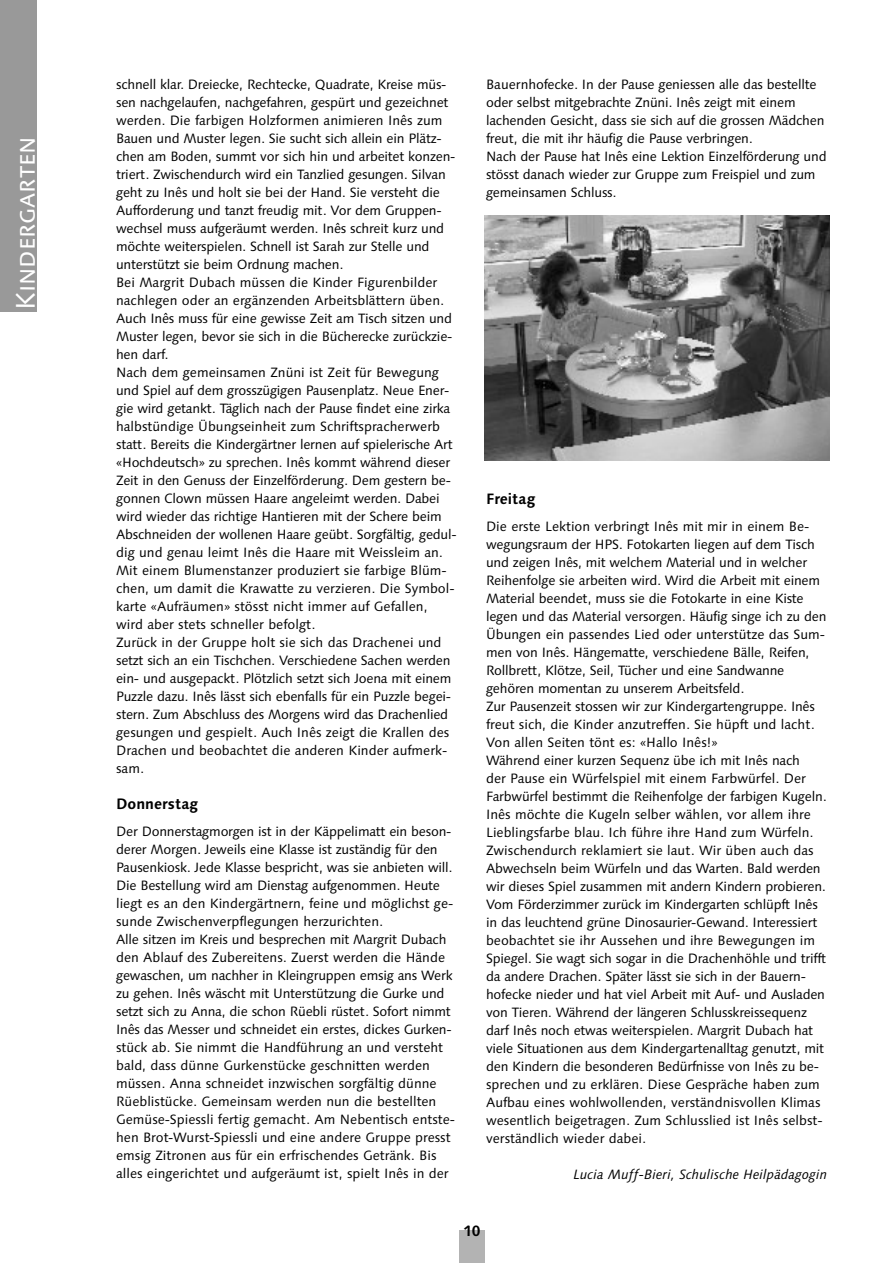
<style>
.page{position:relative;width:893px;height:1263px;background:#fff}
.page>*{position:absolute;margin:0;border:0;box-sizing:border-box;transform-origin:0 0}
.t1{font:27px "Linotype Syntax SC";color:#fff}
.t2{font:700 15px "Linotype Syntax";color:#000}
.t3{font:13.5px/18px "Linotype Syntax";letter-spacing:-.02em;color:#000}
.t4{font:13.5px/18px "Linotype Syntax";color:#000}
.t5{font:italic 13.5px "Linotype Syntax";color:#000}
</style>
<div class="page">
<div style="left:459px;top:1230px;width:26px;height:33px;background:#b3b3b3"></div>
<div style="left:0;top:1px;width:37px;height:311px;background:#999"></div>
<img style="left:485px;top:215px;width:344px;height:245px">
<h1 class="t1" style="left:10px;top:310px;width:175px;rotate:-90deg">Kindergarten</h1>
<p class="t3" style="left:116px;top:76px;width:342px">schnell klar. Dreiecke, Rechtecke, Quadrate, Kreise müs&shy;sen nachgelaufen, nachgefahren, gespürt und gezeichnet werden. Die farbigen Holzformen animieren Inês zum Bauen und Muster legen. Sie sucht sich allein ein Plätz&shy;chen am Boden, summt vor sich hin und arbeitet konzen&shy;triert. Zwischendurch wird ein Tanzlied gesungen. Silvan geht zu Inês und holt sie bei der Hand. Sie versteht die Aufforderung und tanzt freudig mit. Vor dem Gruppen&shy;wechsel muss aufgeräumt werden. Inês schreit kurz und möchte weiterspielen. Schnell ist Sarah zur Stelle und unterstützt sie beim Ordnung machen.<br>Bei Margrit Dubach müssen die Kinder Figurenbilder nachlegen oder an ergänzenden Arbeitsblättern üben.<br>Auch Inês muss für eine gewisse Zeit am Tisch sitzen und Muster legen, bevor sie sich in die Bücherecke zurückzie&shy;hen darf.<br>Nach dem gemeinsamen Znüni ist Zeit für Bewegung und Spiel auf dem grosszügigen Pausenplatz. Neue Ener&shy;gie wird getankt. Täglich nach der Pause findet eine zirka halbstündige Übungseinheit zum Schriftspracherwerb statt. Bereits die Kindergärtner lernen auf spielerische Art «Hochdeutsch» zu sprechen. Inês kommt während dieser Zeit in den Genuss der Einzelförderung. Dem gestern be&shy;gonnen Clown müssen Haare angeleimt werden. Dabei wird wieder das richtige Hantieren mit der Schere beim Abschneiden der wollenen Haare geübt. Sorgfältig, gedul&shy;dig und genau leimt Inês die Haare mit Weissleim an.<br>Mit einem Blumenstanzer produziert sie farbige Blüm&shy;chen, um damit die Krawatte zu verzieren. Die Symbol&shy;karte «Aufräumen» stösst nicht immer auf Gefallen, wird aber stets schneller befolgt.<br>Zurück in der Gruppe holt sie sich das Drachenei und setzt sich an ein Tischchen. Verschiedene Sachen werden ein- und ausgepackt. Plötzlich setzt sich Joena mit einem Puzzle dazu. Inês lässt sich ebenfalls für ein Puzzle begei&shy;stern. Zum Abschluss des Morgens wird das Drachenlied gesungen und gespielt. Auch Inês zeigt die Krallen des Drachen und beobachtet die anderen Kinder aufmerk&shy;sam.</p>
<p class="t2" style="left:116px;top:797px;width:84px">Donnerstag</p>
<p class="t4" style="left:116px;top:823px;width:340px">Der Donnerstagmorgen ist in der Käppelimatt ein beson&shy;derer Morgen. Jeweils eine Klasse ist zuständig für den Pausenkiosk. Jede Klasse bespricht, was sie anbieten will.<br>Die Bestellung wird am Dienstag aufgenommen. Heute liegt es an den Kindergärtnern, feine und möglichst ge&shy;sunde Zwischenverpflegungen herzurichten.<br>Alle sitzen im Kreis und besprechen mit Margrit Dubach den Ablauf des Zubereitens. Zuerst werden die Hände gewaschen, um nachher in Kleingruppen emsig ans Werk zu gehen. Inês wäscht mit Unterstützung die Gurke und setzt sich zu Anna, die schon Rüebli rüstet. Sofort nimmt Inês das Messer und schneidet ein erstes, dickes Gurken&shy;stück ab. Sie nimmt die Handführung an und versteht bald, dass dünne Gurkenstücke geschnitten werden müssen. Anna schneidet inzwischen sorgfältig dünne Rüeblistücke. Gemeinsam werden nun die bestellten Gemüse-Spiessli fertig gemacht. Am Nebentisch entste&shy;hen Brot-Wurst-Spiessli und eine andere Gruppe presst emsig Zitronen aus für ein erfrischendes Getränk. Bis alles eingerichtet und aufgeräumt ist, spielt Inês in der</p>
<p class="t3" style="left:486px;top:76px;width:342px">Bauernhofecke. In der Pause geniessen alle das bestellte oder selbst mitgebrachte Znüni. Inês zeigt mit einem lachenden Gesicht, dass sie sich auf die grossen Mädchen freut, die mit ihr häufig die Pause verbringen.<br>Nach der Pause hat Inês eine Lektion Einzelförderung und stösst danach wieder zur Gruppe zum Freispiel und zum gemeinsamen Schluss.</p>
<p class="t2" style="left:486px;top:492px;width:51px">Freitag</p>
<p class="t3" style="left:486px;top:518px;width:342px">Die erste Lektion verbringt Inês mit mir in einem Be&shy;wegungsraum der HPS. Fotokarten liegen auf dem Tisch und zeigen Inês, mit welchem Material und in welcher Reihenfolge sie arbeiten wird. Wird die Arbeit mit einem Material beendet, muss sie die Fotokarte in eine Kiste legen und das Material versorgen. Häufig singe ich zu den Übungen ein passendes Lied oder unterstütze das Sum&shy;men von Inês. Hängematte, verschiedene Bälle, Reifen, Rollbrett, Klötze, Seil, Tücher und eine Sandwanne gehören momentan zu unserem Arbeitsfeld.<br>Zur Pausenzeit stossen wir zur Kindergartengruppe. Inês freut sich, die Kinder anzutreffen. Sie hüpft und lacht.<br>Von allen Seiten tönt es: «Hallo Inês!»<br>Während einer kurzen Sequenz übe ich mit Inês nach<br>der Pause ein Würfelspiel mit einem Farbwürfel. Der Farbwürfel bestimmt die Reihenfolge der farbigen Kugeln.<br>Inês möchte die Kugeln selber wählen, vor allem ihre Lieblingsfarbe blau. Ich führe ihre Hand zum Würfeln.<br>Zwischendurch reklamiert sie laut. Wir üben auch das Abwechseln beim Würfeln und das Warten. Bald werden wir dieses Spiel zusammen mit andern Kindern probieren.<br>Vom Förderzimmer zurück im Kindergarten schlüpft Inês in das leuchtend grüne Dinosaurier-Gewand. Interessiert beobachtet sie ihr Aussehen und ihre Bewegungen im Spiegel. Sie wagt sich sogar in die Drachenhöhle und trifft da andere Drachen. Später lässt sie sich in der Bauern&shy;hofecke nieder und hat viel Arbeit mit Auf- und Ausladen von Tieren. Während der längeren Schlusskreissequenz darf Inês noch etwas weiterspielen. Margrit Dubach hat viele Situationen aus dem Kindergartenalltag genutzt, mit den Kindern die besonderen Bedürfnisse von Inês zu be&shy;sprechen und zu erklären. Diese Gespräche haben zum Aufbau eines wohlwollenden, verständnisvollen Klimas wesentlich beigetragen. Zum Schlusslied ist Inês selbst&shy;verständlich wieder dabei.</p>
<p class="t5" style="left:573px;top:1168px;width:255px">Lucia Muff-Bieri, Schulische Heilpädagogin</p>
<p class="t2" style="left:463px;top:1224px;width:19px">10</p>
</div>
